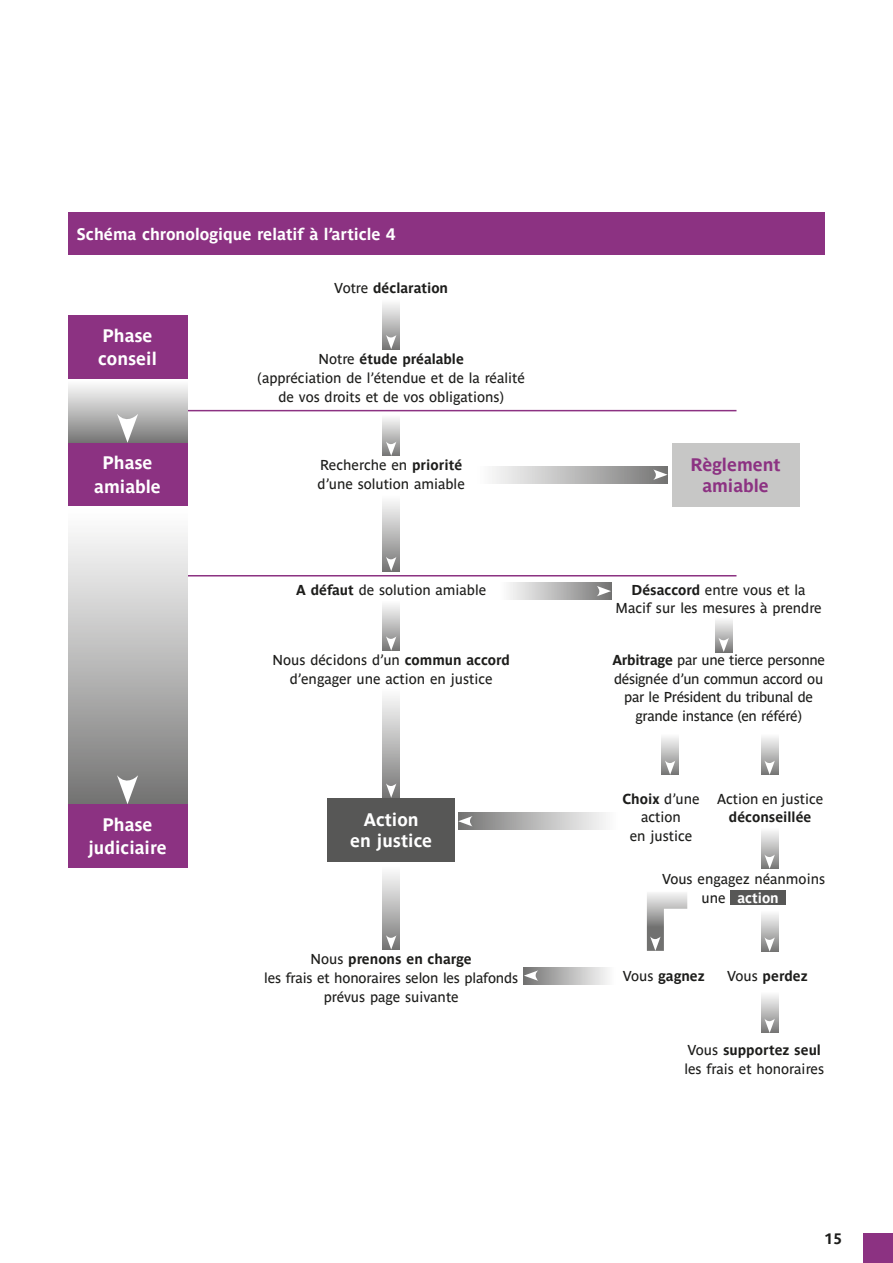
<style>
.page{position:relative;width:893px;height:1263px;background:#fff}
.page>*{position:absolute;margin:0;border:0;box-sizing:border-box;transform-origin:0 0}
.t1{font:700 18px/23.1px "Parisine Ptf";color:#fff;text-align:center}
.t2{font:700 18px/21px "Parisine Ptf";color:#8c3282;text-align:center}
.t3{font:700 16.5px "Parisine Ptf";color:#fff}
.t4{font:700 15px "Parisine Ptf";color:#1d1d1b}
.t5{font:14.25px/18.8px "Parisine Ptf";color:#1d1d1b;text-align:center}
.t6{font:14.25px/18.8px "Parisine Ptf";letter-spacing:-.025em;color:#1d1d1b;text-align:center}
.t7{font:700 14.25px "Parisine Ptf";color:#1d1d1b}
.s1{font-weight:400}
.s2{font-weight:700}
.s3{font-weight:700;color:#fff}
</style>
<div class="page">
<div style="left:863px;top:1233px;width:30px;height:30px;background:#8c3282"></div>
<div style="left:68px;top:213px;width:757px;height:42px;background:#8c3282"></div>
<div style="left:327px;top:798px;width:128px;height:64px;background:#575756"></div>
<div style="left:672px;top:443px;width:127px;height:64px;background:#c7c7c6"></div>
<hr style="left:183px;top:410px;width:553px;height:1px;background:#8c3282">
<hr style="left:185px;top:575px;width:551px;height:1px;background:#8c3282">
<div style="left:383px;top:298px;width:17px;height:51px;background:linear-gradient(to bottom,#fff,#797978)"></div>
<svg style="left:386px;top:335px;width:10px;height:14px"></svg>
<div style="left:458px;top:813px;width:161px;height:17px;background:linear-gradient(to right,#757574,#fff)"></div>
<svg style="left:458px;top:816px;width:15px;height:10px"></svg>
<div style="left:383px;top:414px;width:17px;height:42px;background:linear-gradient(to bottom,#fff,#7b7b7b)"></div>
<svg style="left:386px;top:441px;width:10px;height:15px"></svg>
<div style="left:383px;top:494px;width:17px;height:77px;background:linear-gradient(to bottom,#fff,#777776)"></div>
<svg style="left:386px;top:557px;width:10px;height:14px"></svg>
<div style="left:383px;top:600px;width:17px;height:51px;background:linear-gradient(to bottom,#fff,#777676)"></div>
<svg style="left:386px;top:636px;width:10px;height:15px"></svg>
<div style="left:383px;top:864px;width:17px;height:85px;background:linear-gradient(to bottom,#fff,#787877)"></div>
<svg style="left:386px;top:935px;width:10px;height:14px"></svg>
<div style="left:383px;top:686px;width:17px;height:112px;background:linear-gradient(to bottom,#fff,#777776)"></div>
<svg style="left:386px;top:783px;width:10px;height:15px"></svg>
<div style="left:475px;top:466px;width:193px;height:17px;background:linear-gradient(to right,#fff,#767575)"></div>
<svg style="left:653px;top:469px;width:15px;height:11px"></svg>
<div style="left:715px;top:616px;width:17px;height:36px;background:linear-gradient(to bottom,#fff,#7d7d7d)"></div>
<svg style="left:718px;top:638px;width:11px;height:14px"></svg>
<div style="left:662px;top:733px;width:17px;height:42px;background:linear-gradient(to bottom,#fff,#7b7b7a)"></div>
<svg style="left:665px;top:760px;width:10px;height:15px"></svg>
<div style="left:761px;top:733px;width:17px;height:42px;background:linear-gradient(to bottom,#fff,#7b7b7a)"></div>
<svg style="left:764px;top:760px;width:11px;height:15px"></svg>
<div style="left:761px;top:827px;width:17px;height:42px;background:linear-gradient(to bottom,#fff,#7b7b7a)"></div>
<svg style="left:764px;top:854px;width:11px;height:15px"></svg>
<div style="left:498px;top:583px;width:113px;height:17px;background:linear-gradient(to right,#fff,#777676)"></div>
<svg style="left:597px;top:586px;width:14px;height:10px"></svg>
<div style="left:524px;top:967px;width:92px;height:17px;background:linear-gradient(to right,#757574,#fff)"></div>
<svg style="left:524px;top:970px;width:14px;height:11px"></svg>
<div style="left:68px;top:315px;width:119px;height:64px;background:#8c3282"></div>
<div style="left:68px;top:379px;width:119px;height:64px;background:linear-gradient(to bottom,#fff,#797979)"></div>
<div style="left:68px;top:443px;width:119px;height:64px;background:#8c3282"></div>
<div style="left:68px;top:507px;width:119px;height:297px;background:linear-gradient(to bottom,#fff,#767675)"></div>
<div style="left:68px;top:804px;width:119px;height:64px;background:#8c3282"></div>
<svg style="left:117px;top:414px;width:21px;height:29px"></svg>
<svg style="left:117px;top:775px;width:21px;height:29px"></svg>
<div style="left:730px;top:890px;width:56px;height:15px;background:#575756"></div>
<div style="left:761px;top:909px;width:17px;height:42px;background:linear-gradient(to bottom,#fff,#7e7e7e)"></div>
<svg style="left:764px;top:937px;width:11px;height:14px"></svg>
<div style="left:761px;top:991px;width:17px;height:42px;background:linear-gradient(to bottom,#fff,#7c7b7b)"></div>
<svg style="left:764px;top:1018px;width:11px;height:15px"></svg>
<svg style="left:647px;top:893px;width:40px;height:58px"></svg>
<p class="t3" style="left:77px;top:222px;width:320px">Schéma chronologique relatif à l’article 4</p>
<p class="t7" style="left:334px;top:278px;width:115px"><span class="s1">Votre</span> déclaration</p>
<p class="t1" style="left:98px;top:322px;width:60px;text-align:left">Phase conseil</p>
<p class="t1" style="left:94px;top:450px;width:68px">Phase amiable</p>
<p class="t1" style="left:88px;top:811px;width:80px">Phase judiciaire</p>
<p class="t5" style="left:258px;top:348px;width:269px">Notre <span class="s2">étude préalable<br></span>(appréciation de l’étendue et de la réalité de vos droits et de vos obligations)</p>
<p class="t5" style="left:318px;top:455px;width:149px;text-align:left">Recherche en <span class="s2">priorité </span>d’une solution amiable</p>
<p class="t5" style="left:296px;top:579px;width:192px"><span class="s2">A défaut</span> de solution amiable</p>
<p class="t5" style="left:273px;top:649px;width:239px">Nous décidons d’un <span class="s2">commun accord </span>d’engager une action en justice</p>
<p class="t1" style="left:350px;top:807px;width:84px;line-height:21px">Action<br>en justice</p>
<p class="t5" style="left:264px;top:948px;width:256px">Nous <span class="s2">prenons en charge<br></span>les frais et honoraires selon les plafonds prévus page suivante</p>
<p class="t2" style="left:690px;top:452px;width:92px">Règlement amiable</p>
<p class="t5" style="left:615px;top:579px;width:208px"><span class="s2">Désaccord</span> entre vous et la<br>Macif sur les mesures à prendre</p>
<p class="t6" style="left:612px;top:649px;width:214px"><span class="s2">Arbitrage</span> par une tierce personne désignée d’un commun accord ou par le Président du tribunal de grande instance (en référé)</p>
<p class="t5" style="left:622px;top:788px;width:79px"><span class="s2">Choix</span> d’une action<br>en justice</p>
<p class="t5" style="left:717px;top:788px;width:108px">Action en justice</p>
<p class="t7" style="left:729px;top:807px;width:84px">déconseillée</p>
<p class="t5" style="left:662px;top:868px;width:165px">Vous engagez néanmoins une <span class="s3">action</span></p>
<p class="t7" style="left:623px;top:965px;width:83px"><span class="s1">Vous</span> gagnez</p>
<p class="t7" style="left:727px;top:965px;width:82px"><span class="s1">Vous</span> perdez</p>
<p class="t5" style="left:684px;top:1040px;width:141px;text-align:left">Vous <span class="s2">supportez seul </span>les frais et honoraires</p>
<p class="t4" style="left:825px;top:1227px;width:18px">15</p>
</div>
